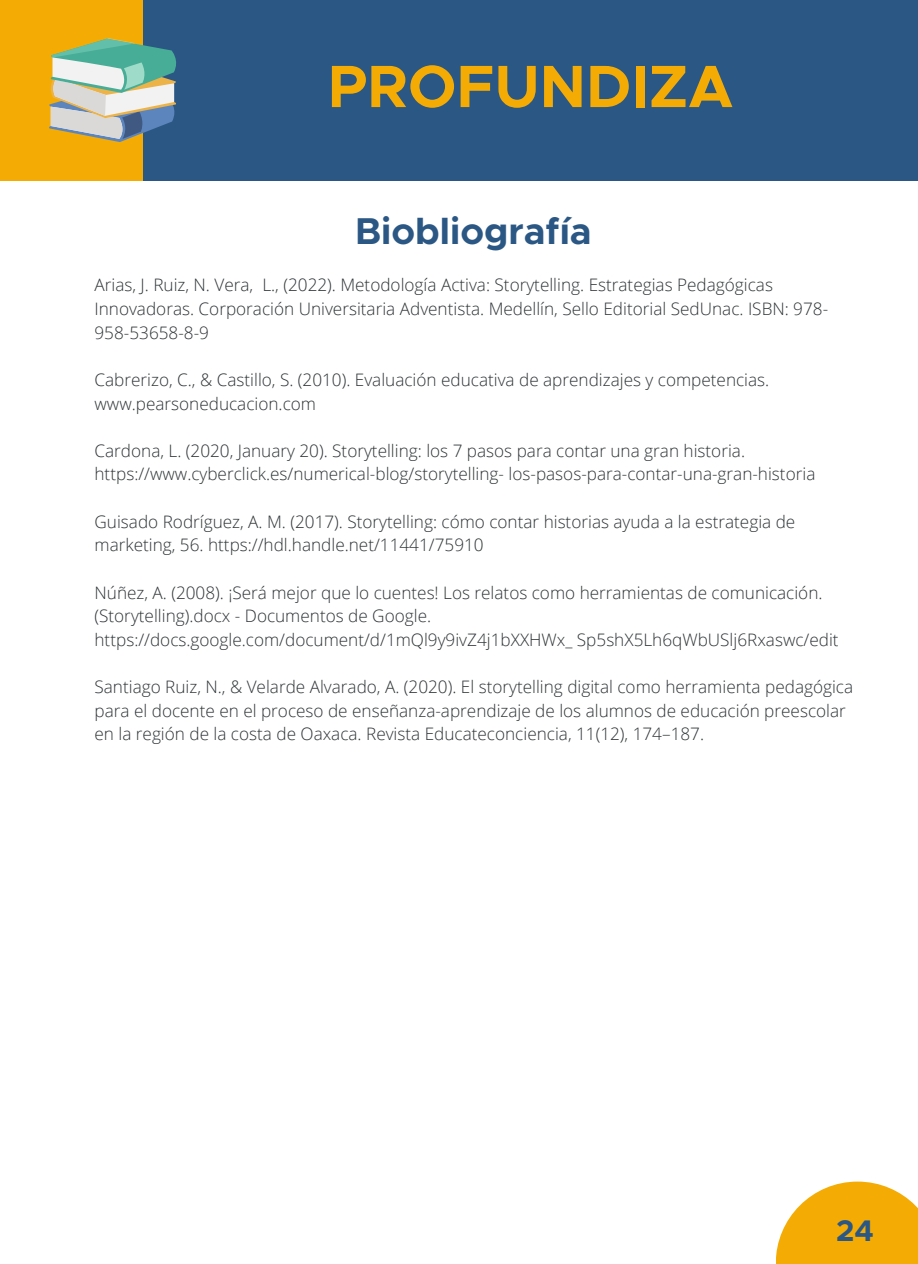
<style>
.page{position:relative;width:918px;height:1264px;background:#fff}
.page>*{position:absolute;margin:0;border:0;box-sizing:border-box;transform-origin:0 0}
.t1{font:700 59.85px "Metropolis";color:#f4ac04}
.t2{font:700 37.5px "Metropolis";color:#2b5784}
.t3{font:700 30px "Metropolis";color:#2b5784}
.t4{font:300 17.25px/23.5px "Open Sans";color:#2e3436}
</style>
<div class="page">
<div style="left:143px;top:0;width:775px;height:180px;background:#2b5784"></div>
<div style="left:0;top:0;width:143px;height:180px;background:#f4ac04"></div>
<svg style="left:776px;top:1181px;width:142px;height:82px;fill:#f4ac04"></svg>
<svg style="left:49px;top:39px;width:127px;height:103px"></svg>
<h1 class="t1" style="left:328px;top:59px;width:407px">PROFUNDIZA</h1>
<p class="t2" style="left:355px;top:214px;width:238px">Biobliografía</p>
<h2 class="t4" style="left:95px;top:273px;width:735px">Arias, J. Ruiz, N. Vera, L., (2022). Metodología Activa: Storytelling. Estrategias Pedagógicas<br>Innovadoras. Corporación Universitaria Adventista. Medellín, Sello Editorial SedUnac. ISBN: 978-<br>958-53658-8-9</h2>
<p class="t4" style="left:95px;top:367px;width:676px">Cabrerizo, C., &amp; Castillo, S. (2010). Evaluación educativa de aprendizajes y competencias. www.pearsoneducacion.com</p>
<p class="t4" style="left:95px;top:438px;width:722px">Cardona, L. (2020, January 20). Storytelling: los 7 pasos para contar una gran historia. https://www.cyberclick.es/numerical-blog/storytelling- los-pasos-para-contar-una-gran-historia</p>
<p class="t4" style="left:95px;top:509px;width:702px">Guisado Rodríguez, A. M. (2017). Storytelling: cómo contar historias ayuda a la estrategia de marketing, 56. https://hdl.handle.net/11441/75910</p>
<p class="t4" style="left:95px;top:580px;width:746px">Núñez, A. (2008). ¡Será mejor que lo cuentes! Los relatos como herramientas de comunicación. (Storytelling).docx - Documentos de Google. https://docs.google.com/document/d/1mQl9y9ivZ4j1bXXHWx_ Sp5shX5Lh6qWbUSlj6Rxaswc/edit</p>
<p class="t4" style="left:95px;top:674px;width:760px">Santiago Ruiz, N., &amp; Velarde Alvarado, A. (2020). El storytelling digital como herramienta pedagógica para el docente en el proceso de enseñanza-aprendizaje de los alumnos de educación preescolar en la región de la costa de Oaxaca. Revista Educateconciencia, 11(12), 174–187.</p>
<p class="t3" style="left:836px;top:1216px;width:39px">24</p>
</div>
